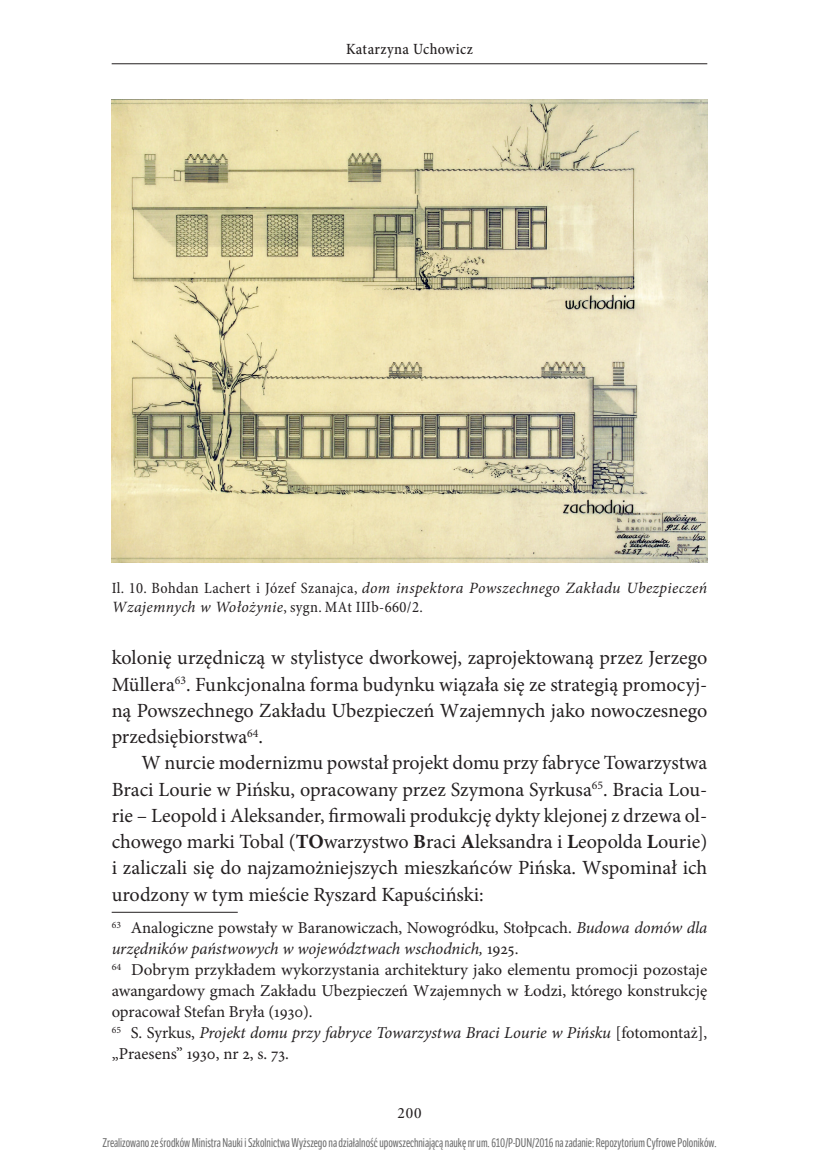
<style>
.page{position:relative;width:819px;height:1166px;background:#fff}
.page>*{position:absolute;margin:0;border:0;box-sizing:border-box;transform-origin:0 0}
.t1{font:20.12px/26.2px "Minion Pro";color:#231f20;text-align:justify}
.t2{font:16.62px/21px "Minion Pro";color:#231f20}
.t3{font:italic 15.75px/19.2px "Minion Pro";letter-spacing:.02em;color:#231f20}
.t4{font:500 condensed 15.75px "Minion Pro";letter-spacing:.025em;color:#231f20}
.t5{font:15.75px "Minion Pro Medium Subh";color:#231f20}
.t6{font:12.25px "LFT Etica Compressed";color:#6b6b6b}
.s1{font-style:normal;font-stretch:condensed}
.s2{font-weight:700}
.s3{font-style:italic}
</style>
<div class="page">
<hr style="left:112px;top:63px;width:595px;height:1px;background:#231f20">
<hr style="left:112px;top:912px;width:126px;height:1px;background:#231f20">
<img style="left:112px;top:100px;width:595px;height:462px">
<p class="t4" style="left:346px;top:39px;width:128px">Katarzyna Uchowicz</p>
<p class="t3" style="left:112px;top:578px;width:597px"><span class="s1">Il. 10. Bohdan Lachert i Józef Szanajca,</span> dom inspektora Powszechnego Zakładu Ubezpieczeń<br>Wzajemnych w Wołożynie<span class="s1">, sygn. MAt IIIb-660/2.</span></p>
<p class="t1" style="left:112px;top:645px;width:597px">kolonię urzędniczą w stylistyce dworkowej, zaprojektowaną przez Jerzego Müllera<sup>63</sup>. Funkcjonalna forma budynku wiązała się ze strategią promocyj&shy;ną Powszechnego Zakładu Ubezpieczeń Wzajemnych jako nowoczesnego przedsiębiorstwa<sup>64</sup>.</p>
<p class="t1" style="left:112px;top:750px;width:597px;text-indent:30px">W nurcie modernizmu powstał projekt domu przy fabryce Towarzystwa Braci Lourie w Pińsku, opracowany przez Szymona Syrkusa<sup>65</sup>. Bracia Lou&shy;rie – Leopold i Aleksander, firmowali produkcję dykty klejonej z drzewa ol&shy;chowego marki Tobal (<span class="s2">TO</span>warzystwo <span class="s2">B</span>raci <span class="s2">A</span>leksandra i <span class="s2">L</span>eopolda <span class="s2">L</span>ourie) i zaliczali się do najzamożniejszych mieszkańców Pińska. Wspominał ich urodzony w tym mieście Ryszard Kapuściński:</p>
<p class="t2" style="left:112px;top:917px;width:597px"><sup>63</sup> Analogiczne powstały w Baranowiczach, Nowogródku, Stołpcach. <span class="s3">Budowa domów dla urzędników państwowych w województwach wschodnich,</span> 1925.<br><sup>64</sup> Dobrym przykładem wykorzystania architektury jako elementu promocji pozostaje awangardowy gmach Zakładu Ubezpieczeń Wzajemnych w Łodzi, którego konstrukcję opracował Stefan Bryła (1930).<br><sup>65</sup> S. Syrkus, <span class="s3">Projekt domu przy fabryce Towarzystwa Braci Lourie w Pińsku</span> [fotomontaż], „Praesens” 1930, nr 2, s. 73.</p>
<p class="t5" style="left:397px;top:1104px;width:25px">200</p>
<p class="t6" style="left:102px;top:1136px;width:615px">Zrealizowano ze środków Ministra Nauki i Szkolnictwa Wyższego na działalność upowszechniającą naukę nr um. 610/P-DUN/2016 na zadanie: Repozytorium Cyfrowe Poloników.</p>
</div>
